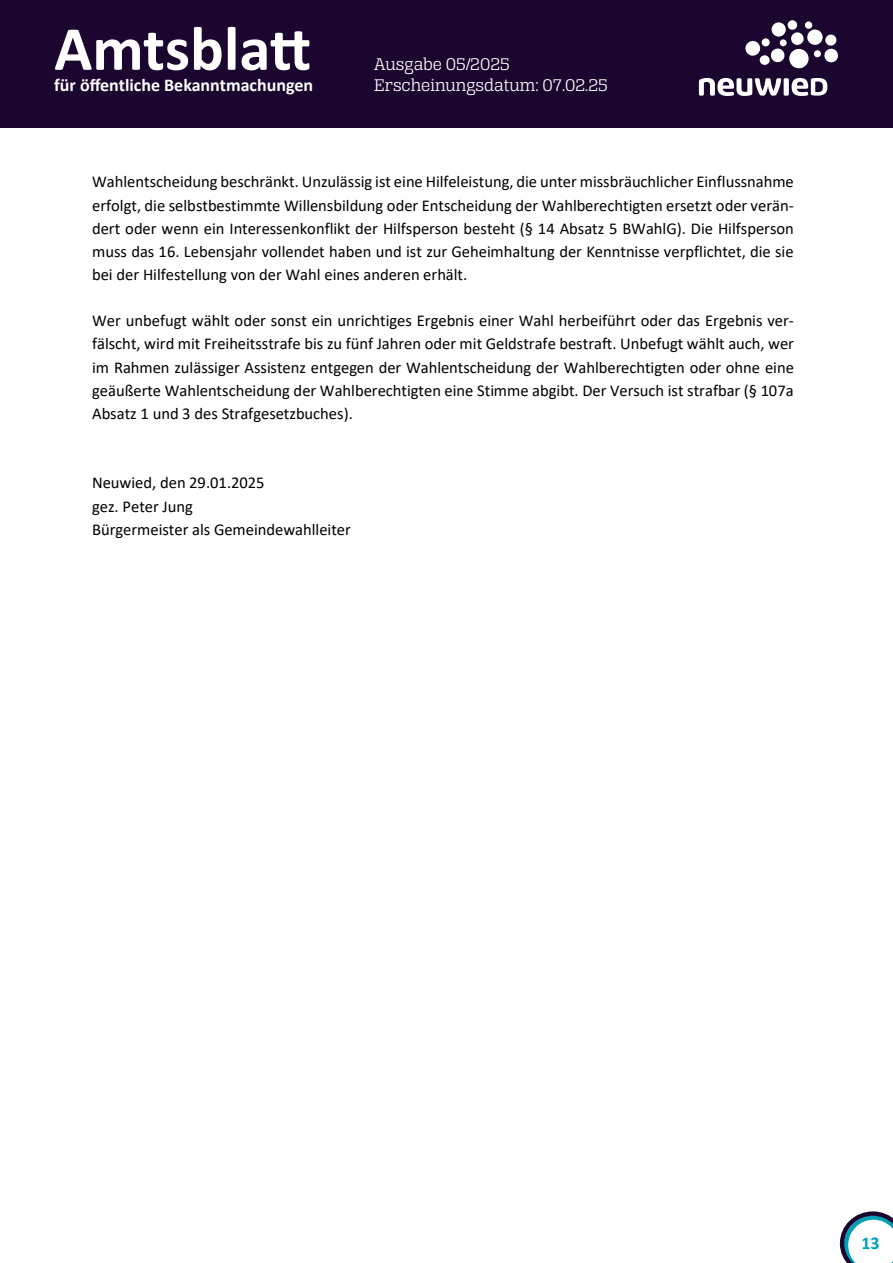
<style>
.page{position:relative;width:893px;height:1263px;background:#fff}
.page>*{position:absolute;margin:0;border:0;box-sizing:border-box;transform-origin:0 0}
.t1{font:700 63px "Calibri";color:#fff}
.t2{font:18px/21.6px "Alianza Slab 300";color:#fff}
.t3{font:700 18px "Calibri";color:#fff}
.t4{font:700 18px "Calibri";color:#00a0b6}
.t5{font:16.5px/23.1px "Calibri";color:#000;text-align:justify}
</style>
<div class="page">
<svg style="left:840px;top:1211px;width:53px;height:52px"></svg>
<div style="left:0;top:0;width:893px;height:128px;background:#1a062e"></div>
<svg style="left:745px;top:22px;width:93px;height:47px"></svg>
<div style="left:787px;top:20px;width:10px;height:10px;background:#fff;border-radius:50%"></div>
<svg style="left:699px;top:78px;width:128px;height:18px"></svg>
<h1 class="t1" style="left:54px;top:4px;width:258px">Amtsblatt</h1>
<p class="t3" style="left:54px;top:73px;width:260px">für öffentliche Bekanntmachungen</p>
<p class="t2" style="left:374px;top:53px;width:235px">Ausgabe 05/2025<br>Erscheinungsdatum: 07.02.25</p>
<p class="t5" style="left:92px;top:170px;width:703px">Wahlentscheidung beschränkt. Unzulässig ist eine Hilfeleistung, die unter missbräuchlicher Einflussnahme erfolgt, die selbstbestimmte Willensbildung oder Entscheidung der Wahlberechtigten ersetzt oder verän&shy;dert oder wenn ein Interessenkonflikt der Hilfsperson besteht (§ 14 Absatz 5 BWahlG). Die Hilfsperson muss das 16. Lebensjahr vollendet haben und ist zur Geheimhaltung der Kenntnisse verpflichtet, die sie bei der Hilfestellung von der Wahl eines anderen erhält.</p>
<p class="t5" style="left:92px;top:309px;width:703px">Wer unbefugt wählt oder sonst ein unrichtiges Ergebnis einer Wahl herbeiführt oder das Ergebnis ver&shy;fälscht, wird mit Freiheitsstrafe bis zu fünf Jahren oder mit Geldstrafe bestraft. Unbefugt wählt auch, wer im Rahmen zulässiger Assistenz entgegen der Wahlentscheidung der Wahlberechtigten oder ohne eine geäußerte Wahlentscheidung der Wahlberechtigten eine Stimme abgibt. Der Versuch ist strafbar (§ 107a Absatz 1 und 3 des Strafgesetzbuches).</p>
<p class="t5" style="left:92px;top:471px;width:260px;text-align:left">Neuwied, den 29.01.2025<br>gez. Peter Jung<br>Bürgermeister als Gemeindewahlleiter</p>
<p class="t4" style="left:861px;top:1230px;width:20px">13</p>
</div>
